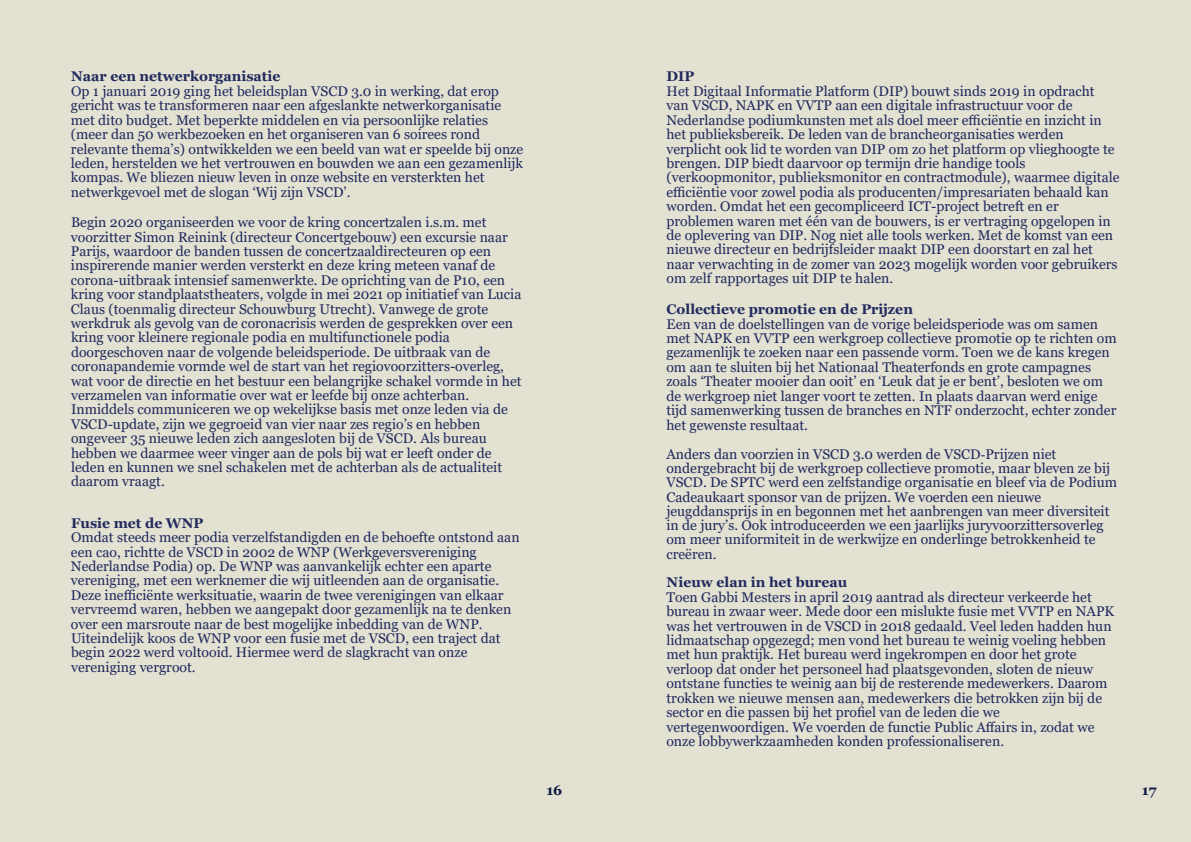
<style>
.page{position:relative;width:1191px;height:842px;background:#e2e1d2}
.page>*{position:absolute;margin:0;border:0;box-sizing:border-box;transform-origin:0 0}
.t1{font:14px/14.4px "Georgia";color:#21295d}
.t2{font:700 14px "Georgia";color:#21295d}
.t3{font:700 14px "Georgia";color:#0d1940}
.s1{font-family:"Times New Roman"}
</style>
<div class="page">
<p class="t2" style="left:71px;top:71px;width:211px">Naar een netwerkorganisatie</p>
<p class="t1" style="left:71px;top:85px;width:454px">Op 1 januari 2019 ging het beleidsplan VSCD 3.0 in werking, dat erop gericht was te transformeren naar een afgeslankte netwerkorganisatie met dito budget. Met beperkte middelen en via persoonlĳke relaties (meer dan 50 werkbezoeken en het organiseren van 6 soirees rond relevante thema’s) ontwikkelden we een beeld van wat er speelde bĳ onze leden, herstelden we het vertrouwen en bouwden we aan een gezamenlĳk kompas. We bliezen nieuw leven in onze website en versterkten het netwerkgevoel met de slogan ‘Wĳ zĳn VSCD’.</p>
<p class="t1" style="left:71px;top:216px;width:452px">Begin 2020 organiseerden we voor de kring concertzalen i.s.m. met voorzitter Simon Reinink (directeur Concertgebouw) een excursie naar Parĳs, waardoor de banden tussen de concertzaaldirecteuren op een inspirerende manier werden versterkt en deze kring meteen vanaf de corona-uitbraak intensief samenwerkte. De oprichting van de P10, een kring voor standplaatstheaters, volgde in mei 2021 op initiatief van Lucia Claus (toenmalig directeur Schouwburg Utrecht). Vanwege de grote werkdruk als gevolg van de coronacrisis werden de gesprekken over een kring voor kleinere regionale podia en multifunctionele podia doorgeschoven naar de volgende beleidsperiode. De uitbraak van de coronapandemie vormde wel de start van het regiovoorzitters-overleg, wat voor de directie en het bestuur een belangrĳke schakel vormde in het verzamelen van informatie over wat er leefde bĳ onze achterban.<br>Inmiddels communiceren we op wekelĳkse basis met onze leden via de VSCD-update, zĳn we gegroeid van vier naar zes regio’s en hebben ongeveer 35 nieuwe leden zich aangesloten bĳ de VSCD. Als bureau hebben we daarmee weer vinger aan de pols bĳ wat er leeft onder de leden en kunnen we snel schakelen met de achterban als de actualiteit daarom vraagt.</p>
<p class="t2" style="left:71px;top:517px;width:134px">Fusie met de WNP</p>
<p class="t1" style="left:71px;top:531px;width:450px">Omdat steeds meer podia verzelfstandigden en de behoefte ontstond aan een cao, richtte de VSCD in 2002 de WNP (Werkgeversvereniging Nederlandse Podia) op. De WNP was aanvankelĳk echter een aparte vereniging, met een werknemer die wĳ uitleenden aan de organisatie.<br>Deze inefficiënte werksituatie, waarin de twee verenigingen van elkaar vervreemd waren, hebben we aangepakt door gezamenlĳk na te denken over een marsroute naar de best mogelĳke inbedding van de WNP.<br>Uiteindelĳk koos de WNP voor een fusie met de VSCD, een traject dat begin 2022 werd voltooid. Hiermee werd de slagkracht van onze vereniging vergroot.</p>
<p class="t2" style="left:666px;top:71px;width:29px">DIP</p>
<p class="t1" style="left:666px;top:85px;width:454px">Het Digitaal Informatie Platform (DIP) bouwt sinds 2019 in opdracht van VSCD, NAPK en VVTP aan een digitale infrastructuur voor de Nederlandse podiumkunsten met als doel meer efficiëntie en inzicht in het publieksbereik. De leden van de brancheorganisaties werden verplicht ook lid te worden van DIP om zo het platform op vlieghoogte te brengen. DIP biedt daarvoor op termĳn drie handige tools (verkoopmonitor, publieksmonitor en contractmodule), waarmee digitale efficiëntie voor zowel podia als producenten/impresariaten behaald kan worden. Omdat het een gecompliceerd ICT-project betreft en er problemen waren met één van de bouwers, is er vertraging opgelopen in de oplevering van DIP. Nog niet alle tools werken. Met de komst van een nieuwe directeur en bedrĳfsleider maakt DIP een doorstart en zal het naar verwachting in de zomer van 2023 mogelĳk worden voor gebruikers om zelf rapportages uit DIP te halen.</p>
<p class="t2" style="left:666px;top:304px;width:248px">Collectieve promotie en de Prĳzen</p>
<p class="t1" style="left:666px;top:318px;width:452px">Een van de doelstellingen van de vorige beleidsperiode was om samen met NAPK en VVTP een werkgroep collectieve promotie op te richten om gezamenlĳk te zoeken naar een passende vorm. Toen we de kans kregen om aan te sluiten bĳ het Nationaal Theaterfonds en grote campagnes zoals ‘Theater mooier dan ooit’ en ‘Leuk dat je er bent’, besloten we om de werkgroep niet langer voort te zetten. In plaats daarvan werd enige tĳd samenwerking tussen de branches en NTF onderzocht, echter zonder het gewenste resultaat.</p>
<p class="t1" style="left:666px;top:448px;width:452px">Anders dan voorzien in VSCD 3.0 werden de VSCD<span class="s1">-</span>Prĳzen niet ondergebracht bĳ de werkgroep collectieve promotie, maar bleven ze bĳ VSCD. De SPTC werd een zelfstandige organisatie en bleef via de Podium Cadeaukaart sponsor van de prĳzen. We voerden een nieuwe jeugddansprĳs in en begonnen met het aanbrengen van meer diversiteit in de jury’s. Ook introduceerden we een jaarlĳks juryvoorzittersoverleg om meer uniformiteit in de werkwĳze en onderlinge betrokkenheid te creëren.</p>
<p class="t2" style="left:666px;top:577px;width:182px">Nieuw elan in het bureau</p>
<p class="t1" style="left:666px;top:591px;width:449px">Toen Gabbi Mesters in april 2019 aantrad als directeur verkeerde het bureau in zwaar weer. Mede door een mislukte fusie met VVTP en NAPK was het vertrouwen in de VSCD in 2018 gedaald. Veel leden hadden hun lidmaatschap opgezegd; men vond het bureau te weinig voeling hebben met hun praktĳk. Het bureau werd ingekrompen en door het grote verloop dat onder het personeel had plaatsgevonden, sloten de nieuw ontstane functies te weinig aan bĳ de resterende medewerkers. Daarom trokken we nieuwe mensen aan, medewerkers die betrokken zĳn bĳ de sector en die passen bĳ het profiel van de leden die we vertegenwoordigen. We voerden de functie Public Affairs in, zodat we onze lobbywerkzaamheden konden professionaliseren.</p>
<p class="t3" style="left:546px;top:784px;width:17px">16</p>
<p class="t3" style="left:1142px;top:784px;width:16px">17</p>
</div>
